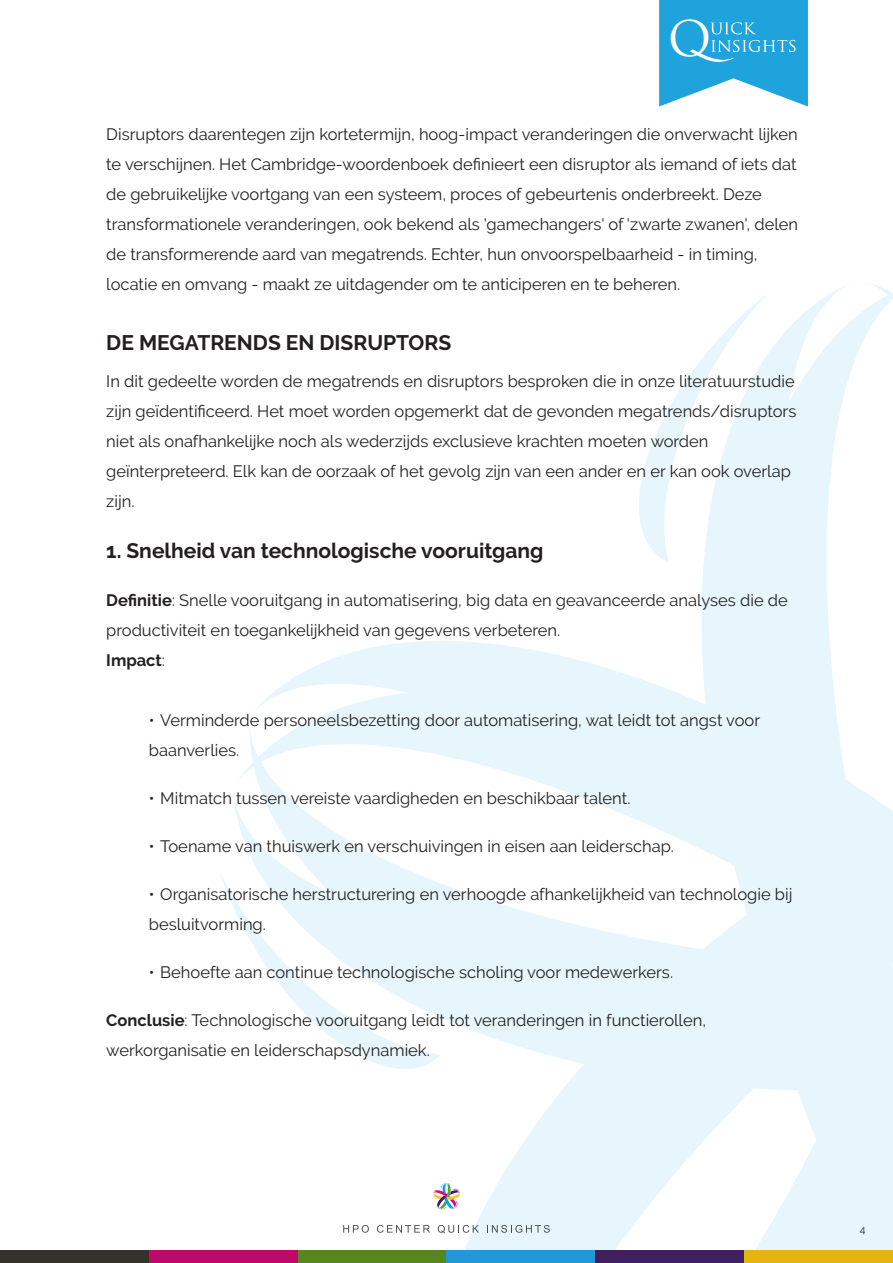
<style>
.page{position:relative;width:893px;height:1263px;background:#fff}
.page>*{position:absolute;margin:0;border:0;box-sizing:border-box;transform-origin:0 0}
.t1{font:47.85px "Trajan Pro";color:#fff}
.t2{font:700 21px "Raleway";color:#231f20}
.t3{font:16.5px "Raleway";color:#231f20}
.t4{font:700 16.5px "Raleway";color:#231f20}
.t5{font:10.5px "Raleway";color:#231f20}
.s1{font-weight:700}
.s2{font-weight:400}
</style>
<div class="page">
<svg style="left:659px;top:0;width:149px;height:107px;background:#43b2e2"></svg>
<svg style="left:437px;top:962px;width:182px;height:288px;fill:#e6f6fc"></svg>
<svg style="left:234px;top:641px;width:385px;height:321px"></svg>
<svg style="left:619px;top:283px;width:274px;height:967px"></svg>
<svg style="left:221px;top:871px;width:220px;height:217px"></svg>
<div style="left:0;top:1250px;width:149px;height:13px;background:#35312c"></div>
<div style="left:149px;top:1250px;width:149px;height:13px;background:#bc096a"></div>
<div style="left:298px;top:1250px;width:148px;height:13px;background:#55861f"></div>
<div style="left:446px;top:1250px;width:149px;height:13px;background:#2497d6"></div>
<div style="left:595px;top:1250px;width:149px;height:13px;background:#401f61"></div>
<div style="left:744px;top:1250px;width:149px;height:13px;background:#e4b510"></div>
<svg style="left:343px;top:1225px;width:26px;height:8px"></svg>
<svg style="left:377px;top:1225px;width:53px;height:8px"></svg>
<svg style="left:438px;top:1225px;width:41px;height:8px"></svg>
<svg style="left:487px;top:1225px;width:63px;height:8px"></svg>
<div style="left:428px;top:1177px;width:37px;height:38px;background:#fff;border-radius:50%"></div>
<svg style="left:432px;top:1182px;width:29px;height:28px"></svg>
<p class="t1" style="left:668px;top:20px;width:45px">O</p>
<p class="t3" style="left:106px;top:124px;width:693px">Disruptors daarentegen zijn kortetermijn, hoog-impact veranderingen die onverwacht lijken</p>
<p class="t3" style="left:106px;top:154px;width:692px">te verschijnen. Het Cambridge-woordenboek definieert een disruptor als iemand of iets dat</p>
<p class="t3" style="left:106px;top:184px;width:657px">de gebruikelijke voortgang van een systeem, proces of gebeurtenis onderbreekt. Deze</p>
<p class="t3" style="left:106px;top:214px;width:693px">transformationele veranderingen, ook bekend als 'gamechangers' of 'zwarte zwanen', delen</p>
<p class="t3" style="left:106px;top:244px;width:653px">de transformerende aard van megatrends. Echter, hun onvoorspelbaarheid - in timing,</p>
<p class="t3" style="left:106px;top:274px;width:575px">locatie en omvang - maakt ze uitdagender om te anticiperen en te beheren.</p>
<p class="t2" style="left:106px;top:330px;width:347px">DE MEGATRENDS EN DISRUPTORS</p>
<p class="t3" style="left:106px;top:372px;width:690px">In dit gedeelte worden de megatrends en disruptors besproken die in onze literatuurstudie</p>
<p class="t3" style="left:106px;top:402px;width:692px">zijn geïdentificeerd. Het moet worden opgemerkt dat de gevonden megatrends/disruptors</p>
<p class="t3" style="left:106px;top:432px;width:604px">niet als onafhankelijke noch als wederzijds exclusieve krachten moeten worden</p>
<p class="t3" style="left:106px;top:462px;width:686px">geïnterpreteerd. Elk kan de oorzaak of het gevolg zijn van een ander en er kan ook overlap</p>
<p class="t3" style="left:106px;top:492px;width:30px">zijn.</p>
<p class="t2" style="left:106px;top:538px;width:439px">1. Snelheid van technologische vooruitgang</p>
<p class="t3" style="left:106px;top:591px;width:683px"><span class="s1">Definitie</span>: Snelle vooruitgang in automatisering, big data en geavanceerde analyses die de</p>
<p class="t3" style="left:106px;top:621px;width:456px">productiviteit en toegankelijkheid van gegevens verbeteren.</p>
<p class="t4" style="left:106px;top:651px;width:60px">Impact<span class="s2">:</span></p>
<p class="t3" style="left:149px;top:711px;width:613px">• Verminderde personeelsbezetting door automatisering, wat leidt tot angst voor</p>
<p class="t3" style="left:149px;top:741px;width:92px">baanverlies.</p>
<p class="t3" style="left:149px;top:789px;width:483px">• Mitmatch tussen vereiste vaardigheden en beschikbaar talent.</p>
<p class="t3" style="left:149px;top:837px;width:527px">• Toename van thuiswerk en verschuivingen in eisen aan leiderschap.</p>
<p class="t3" style="left:149px;top:885px;width:645px">• Organisatorische herstructurering en verhoogde afhankelijkheid van technologie bij</p>
<p class="t3" style="left:149px;top:915px;width:119px">besluitvorming.</p>
<p class="t3" style="left:149px;top:963px;width:526px">• Behoefte aan continue technologische scholing voor medewerkers.</p>
<p class="t3" style="left:106px;top:1011px;width:601px"><span class="s1">Conclusie</span>: Technologische vooruitgang leidt tot veranderingen in functierollen,</p>
<p class="t3" style="left:106px;top:1041px;width:325px">werkorganisatie en leiderschapsdynamiek.</p>
<p class="t5" style="left:860px;top:1223px;width:7px">4</p>
</div>
